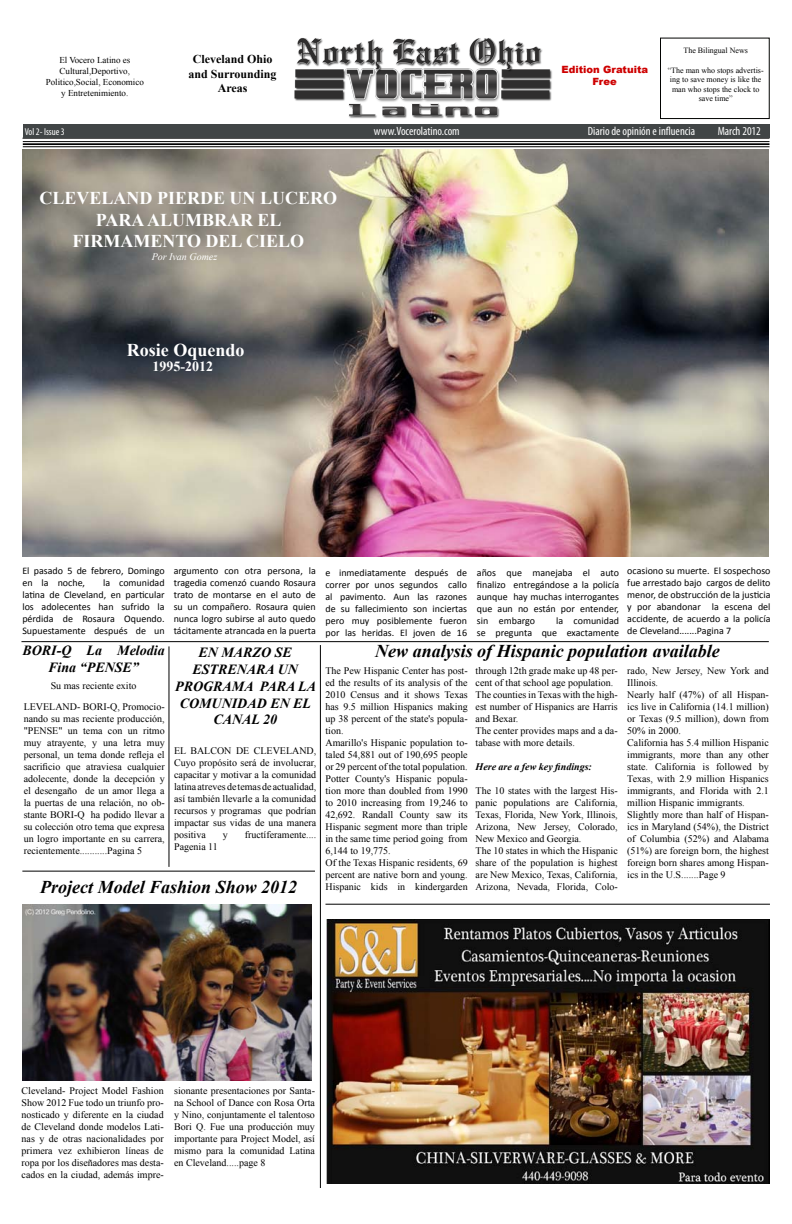
<style>
.page{position:relative;width:792px;height:1224px;background:#fff}
.page>*{position:absolute;margin:0;border:0;box-sizing:border-box;transform-origin:0 0}
.t1{font:700 18px/21.6px "Times New Roman";color:#fff;text-align:center}
.t2{font:italic 700 18px "Times New Roman";color:#000}
.t3{font:italic 700 14px/16.8px "Times New Roman";color:#000;text-align:center}
.t4{font:italic 700 14px "Times New Roman";letter-spacing:.035em;color:#000}
.t5{font:700 14px "Times New Roman";color:#fff}
.t6{font:condensed 12px "Myriad Pro";color:#fff}
.t7{font:700 12px/14.4px "Times New Roman";color:#000;text-align:center}
.t8{font:10px/12px "Times New Roman";color:#000;text-align:justify}
.t9{font:10px/12px "Calibri";color:#000;text-align:justify}
.t10{font:italic 700 10px "Times New Roman";color:#000}
.t11{font:900 10px/12px "Arial";color:#ce0000;text-align:center}
.t12{font:italic 10px "Times New Roman";color:#fff}
.t13{font:condensed 10px "Myriad Pro";color:#fff}
.t14{font:9px/10.8px "Times New Roman";color:#000;text-align:center}
.t15{font:8px/9.6px "Times New Roman";color:#000;text-align:center}
</style>
<div class="page">
<img style="left:294px;top:38px;width:258px;height:81px">
<div style="left:660px;top:38px;width:110px;height:81px;border:1px solid #020301"></div>
<hr style="left:22px;top:138px;width:748px;height:1px;background:#000">
<div style="left:23px;top:124px;width:746px;height:14px;background:#414546"></div>
<hr style="left:23px;top:141px;width:747px;height:1px;background:#000">
<hr style="left:23px;top:143px;width:747px;height:2px;background:#000">
<hr style="left:23px;top:146px;width:747px;height:1px;background:#000">
<hr style="left:325px;top:904px;width:445px;height:1px;background:#000">
<hr style="left:21px;top:641px;width:748px;height:1px;background:#000">
<img style="left:327px;top:920px;width:442px;height:263px">
<img style="left:22px;top:149px;width:746px;height:408px">
<hr style="left:22px;top:871px;width:293px;height:1px;background:#000">
<img style="left:23px;top:904px;width:289px;height:176px">
<hr style="left:169px;top:646px;width:1px;height:221px;background:#000">
<hr style="left:320px;top:645px;width:1px;height:543px;background:#000">
<p class="t14" style="left:46px;top:55px;width:100px">El Vocero Latino es<br>Cultural,Deportivo,<br>Politico,Social, Economico y Entretenimiento.</p>
<p class="t7" style="left:188px;top:52px;width:90px">CLEVELAND OHIO<br>AND SURROUNDING<br>AREAS</p>
<p class="t11" style="left:561px;top:64px;width:88px">Edition Gratuita<br>Free</p>
<p class="t15" style="left:683px;top:46px;width:66px">The Bilingual News</p>
<p class="t15" style="left:668px;top:65px;width:97px">“The man who stops advertis&shy;ing to save money is like the man who stops the clock to save time”</p>
<p class="t13" style="left:25px;top:126px;width:42px">Vol 2- Issue 3</p>
<p class="t6" style="left:374px;top:124px;width:87px">www.Vocerolatino.com</p>
<p class="t6" style="left:588px;top:124px;width:109px">Diario de opinión e influencia</p>
<p class="t6" style="left:718px;top:124px;width:45px">March 2012</p>
<h1 class="t1" style="left:40px;top:187px;width:294px">CLEVELAND PIERDE UN LUCERO<br>PARA ALUMBRAR EL<br>FIRMAMENTO DEL CIELO</h1>
<p class="t12" style="left:152px;top:250px;width:67px">Por Ivan Gomez</p>
<h1 class="t1" style="left:127px;top:339px;width:119px">ROSIE OQUENDO</h1>
<h2 class="t5" style="left:153px;top:357px;width:62px">1995-2012</h2>
<p class="t9" style="left:22px;top:565px;width:144px">El pasado 5 de febrero, Domingo en la noche,</p>
<p class="t9" style="left:22px;top:577px;width:144px;text-indent:81px">la comunidad latina de Cleveland, en particular los adolecentes han sufrido la pérdida de Rosaura Oquendo.<br>Supuestamente después de un</p>
<p class="t9" style="left:174px;top:565px;width:144px">argumento con otra persona, la tragedia comenzó cuando Rosaura trato de montarse en el auto de su un compañero. Rosaura quien nunca logro subirse al auto quedo tácitamente atrancada en la puerta</p>
<p class="t9" style="left:326px;top:567px;width:143px">e inmediatamente después de correr por unos segundos callo al pavimento. Aun las razones de su fallecimiento son inciertas pero muy posiblemente fueron por las heridas. El joven de 16</p>
<p class="t9" style="left:477px;top:567px;width:144px">años que manejaba el auto finalizo entregándose a la policía aunque hay muchas interrogantes que aun no están por entender, sin embargo</p>
<p class="t9" style="left:477px;top:615px;width:144px;text-align:right">la comunidad<br>se pregunta que exactamente</p>
<p class="t9" style="left:627px;top:565px;width:145px">ocasiono su muerte. El sospechoso fue arrestado bajo cargos de delito menor, de obstrucción de la justicia y por abandonar la escena del accidente, de acuerdo a la policía de Cleveland.......Pagina 7</p>
<h2 class="t3" style="left:22px;top:641px;width:144px">BORI-Q La Melodia<br>Fina “PENSE”</h2>
<p class="t8" style="left:51px;top:680px;width:87px">Su mas reciente exito</p>
<p class="t8" style="left:24px;top:701px;width:143px">LEVELAND- BORI-Q, Promocio&shy;nando su mas reciente producción, "PENSE" un tema con un ritmo muy atrayente, y una letra muy personal, un tema donde refleja el sacrificio que atraviesa cualquier adolecente, donde la decepción y el desengaño de un amor llega a la puertas de una relación, no ob&shy;stante BORI-Q ha podido llevar a su colección otro tema que expresa un logro importante en su carrera, recientemente...........Pagina 5</p>
<h2 class="t3" style="left:193px;top:644px;width:93px;text-align:left;text-indent:6px">En marzo se es tren</h2>
<h2 class="t3" style="left:247px;top:660px;width:50px">ara un</h2>
<h2 class="t3" style="left:175px;top:677px;width:11px">pro</h2>
<h2 class="t4" style="left:203px;top:676px;width:114px">grama para la</h2>
<h2 class="t3" style="left:180px;top:694px;width:124px">comunidad en el</h2>
<h2 class="t3" style="left:213px;top:711px;width:65px">canal 20</h2>
<p class="t8" style="left:174px;top:745px;width:144px">EL BALCON DE CLEVELAND, Cuyo propósito será de involucrar, capacitar y motivar a la comunidad latina atreves de temas de actualidad, así también llevarle a la comunidad recursos y programas que podrían impactar sus vidas de una manera positiva</p>
<p class="t8" style="left:223px;top:829px;width:6px">y</p>
<p class="t8" style="left:245px;top:829px;width:73px">fructíferamente....</p>
<p class="t8" style="left:174px;top:841px;width:45px">Pagenia 11</p>
<h1 class="t2" style="left:40px;top:874px;width:259px">Project Model Fashion Show 2012</h1>
<h1 class="t2" style="left:375px;top:639px;width:346px">New analysis of Hispanic population available</h1>
<p class="t8" style="left:476px;top:665px;width:144px;text-align:left">through 12th grade make up 48 per&shy;cent of that school age population.<br>The counties in Texas with the high&shy;est number of Hispanics are Harris and Bexar.<br>The center provides maps and a da&shy;tabase with more details.</p>
<p class="t10" style="left:476px;top:760px;width:118px">Here are a few key findings:</p>
<p class="t8" style="left:476px;top:785px;width:144px;text-align:left">The 10 states with the largest His&shy;panic populations are California, Texas, Florida, New York, Illinois, Arizona, New Jersey, Colorado, New Mexico and Georgia.<br>The 10 states in which the Hispanic share of the population is highest are New Mexico, Texas, California, Arizona, Nevada, Florida, Colo-</p>
<p class="t8" style="left:325px;top:665px;width:144px;text-align:left">The Pew Hispanic Center has post&shy;ed the results of its analysis of the<br>2010 Census and it shows Texas has 9.5 million Hispanics making up 38 percent of the state's popula&shy;tion.<br>Amarillo's Hispanic population to&shy;taled 54,881 out of 190,695 people or 29 percent of the total population.<br>Potter County's Hispanic popula&shy;tion more than doubled from 1990 to 2010 increasing from 19,246 to<br>42,692. Randall County saw its<br>Hispanic segment more than triple in the same time period going from<br>6,144 to 19,775.<br>Of the Texas Hispanic residents, 69 percent are native born and young.<br>Hispanic kids in kindergarden</p>
<p class="t8" style="left:627px;top:665px;width:143px;text-align:left">rado, New Jersey, New York and<br>Illinois.<br>Nearly half (47%) of all Hispan&shy;ics live in California (14.1 million) or Texas (9.5 million), down from<br>50% in 2000.<br>California has 5.4 million Hispanic immigrants, more than any other state. California is followed by<br>Texas, with 2.9 million Hispanics immigrants, and Florida with 2.1 million Hispanic immigrants.<br>Slightly more than half of Hispan&shy;ics in Maryland (54%), the District of Columbia (52%) and Alabama (51%) are foreign born, the highest foreign born shares among Hispan&shy;ics in the U.S.......Page 9</p>
<p class="t8" style="left:22px;top:1085px;width:144px">Cleveland- Project Model Fashion Show 2012 Fue todo un triunfo pro&shy;nosticado y diferente en la ciudad de Cleveland donde modelos Lati&shy;nas y de otras nacionalidades por primera vez exhibieron líneas de ropa por los diseñadores mas desta&shy;cados en la ciudad, además impre-</p>
<p class="t8" style="left:174px;top:1085px;width:142px">sionante presentaciones por Santa&shy;na School of Dance con Rosa Orta y Nino, conjuntamente el talentoso Bori Q. Fue una producción muy importante para Project Model, así mismo para la comunidad Latina en Cleveland.....page 8</p>
</div>
